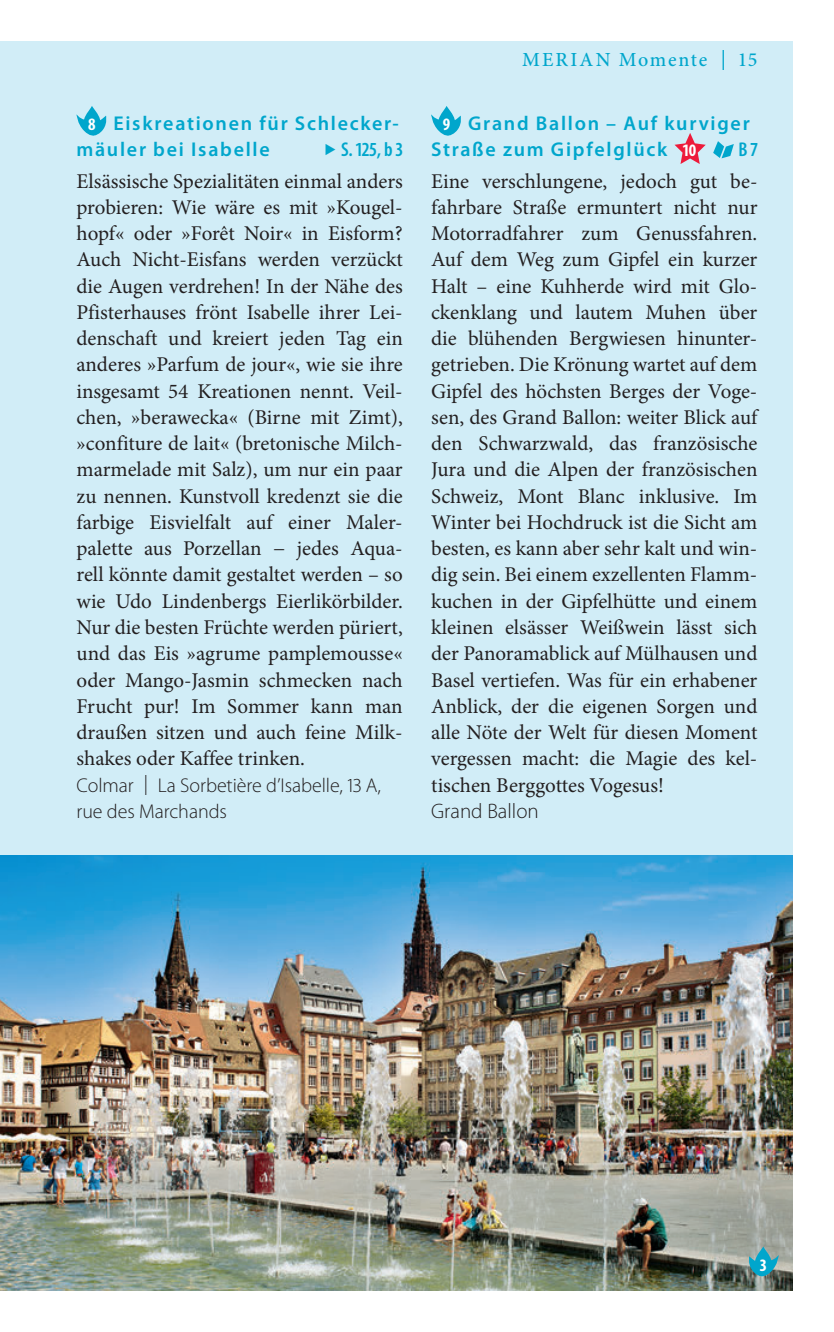
<style>
.page{position:relative;width:834px;height:1332px;background:#fff}
.page>*{position:absolute;margin:0;border:0;box-sizing:border-box;transform-origin:0 0}
.t1{font:21px/26.2px "Minion Pro";color:#231f20;text-align:justify}
.t2{font:600 20px/26.2px "Myriad Pro";letter-spacing:.085em;color:#00a6cc}
.t3{font:300 20px/26.2px "Myriad Pro";letter-spacing:-.005em;color:#231f20}
.t4{font:500 20px "Minion Pro";letter-spacing:.095em;color:#00a6cc}
.t5{font:600 condensed 20px "Myriad Pro";color:#00a6cc}
.t6{font:700 condensed 17.5px "Myriad Pro";color:#fff}
.s1{font-weight:700;font-stretch:condensed;font-size:17.5px;color:#fff}
.s2{font-family:"Myriad Pro";font-weight:300}
</style>
<div class="page">
<div style="left:0;top:41px;width:792px;height:1249px;background:#d1edf7"></div>
<svg style="left:76px;top:106px;width:31px;height:30px"></svg>
<img style="left:0;top:856px;width:792px;height:434px">
<svg style="left:747px;top:1246px;width:31px;height:31px"></svg>
<svg style="left:431px;top:106px;width:30px;height:30px"></svg>
<svg style="left:674px;top:133px;width:31px;height:31px"></svg>
<svg style="left:713px;top:141px;width:21px;height:18px"></svg>
<p class="t2" style="left:76px;top:110px;width:324px;text-indent:12px"><span class="s1">8</span> Eiskreationen für Schlecker&shy;mäuler bei Isabelle</p>
<p class="t5" style="left:341px;top:137px;width:63px">S. 125, b 3</p>
<p class="t1" style="left:76px;top:168px;width:328px">Elsässische Spezialitäten einmal anders probieren: Wie wäre es mit »Kougel&shy;hopf« oder »Forêt Noir« in Eisform?<br>Auch Nicht-Eisfans werden verzückt die Augen verdrehen! In der Nähe des Pfisterhauses frönt Isabelle ihrer Lei&shy;denschaft und kreiert jeden Tag ein anderes »Parfum de jour«, wie sie ihre insgesamt 54 Kreationen nennt. Veil&shy;chen, »berawecka« (Birne mit Zimt), »confiture de lait« (bretonische Milch&shy;marmelade mit Salz), um nur ein paar zu nennen. Kunstvoll kredenzt sie die farbige Eisvielfalt auf einer Maler&shy;palette aus Porzellan − jedes Aqua&shy;rell könnte damit gestaltet werden – so wie Udo Lindenbergs Eierlikörbilder.<br>Nur die besten Früchte werden püriert, und das Eis »agrume pamplemousse« oder Mango-Jasmin schmecken nach Frucht pur! Im Sommer kann man draußen sitzen und auch feine Milk&shy;shakes oder Kaffee trinken.</p>
<p class="t3" style="left:76px;top:772px;width:306px">Colmar | La Sorbetière d’Isabelle, 13 A, rue des Marchands</p>
<p class="t4" style="left:522px;top:46px;width:237px">MERIAN Momente | 15</p>
<p class="t2" style="left:431px;top:110px;width:320px;text-indent:12px"><span class="s1">9</span> Grand Ballon – Auf kurviger<br>Straße zum Gipfelglück <span class="s1">10</span></p>
<p class="t5" style="left:738px;top:137px;width:20px">B 7</p>
<p class="t1" style="left:431px;top:168px;width:328px;text-align:left">Eine verschlungene, jedoch gut be&shy;fahrbare Straße ermuntert nicht nur Motorradfahrer zum Genussfahren.<br>Auf dem Weg zum Gipfel ein kurzer Halt – eine Kuhherde wird mit Glo&shy;ckenklang und lautem Muhen über die blühenden Bergwiesen hinunter&shy;getrieben. Die Krönung wartet auf dem Gipfel des höchsten Berges der Voge&shy;sen, des Grand Ballon: weiter Blick auf den Schwarzwald, das französische Jura und die Alpen der französischen Schweiz, Mont Blanc inklusive. Im Winter bei Hochdruck ist die Sicht am besten, es kann aber sehr kalt und win&shy;dig sein. Bei einem exzellenten Flamm&shy;kuchen in der Gipfelhütte und einem kleinen elsässer Weißwein lässt sich der Panoramablick auf Mülhausen und Basel vertiefen. Was für ein erhabener Anblick, der die eigenen Sorgen und alle Nöte der Welt für diesen Moment vergessen macht: die Magie des kel&shy;tischen Berggottes Vogesus!<br><span class="s2">Grand Ballon</span></p>
<p class="t6" style="left:759px;top:1253px;width:8px">3</p>
</div>
